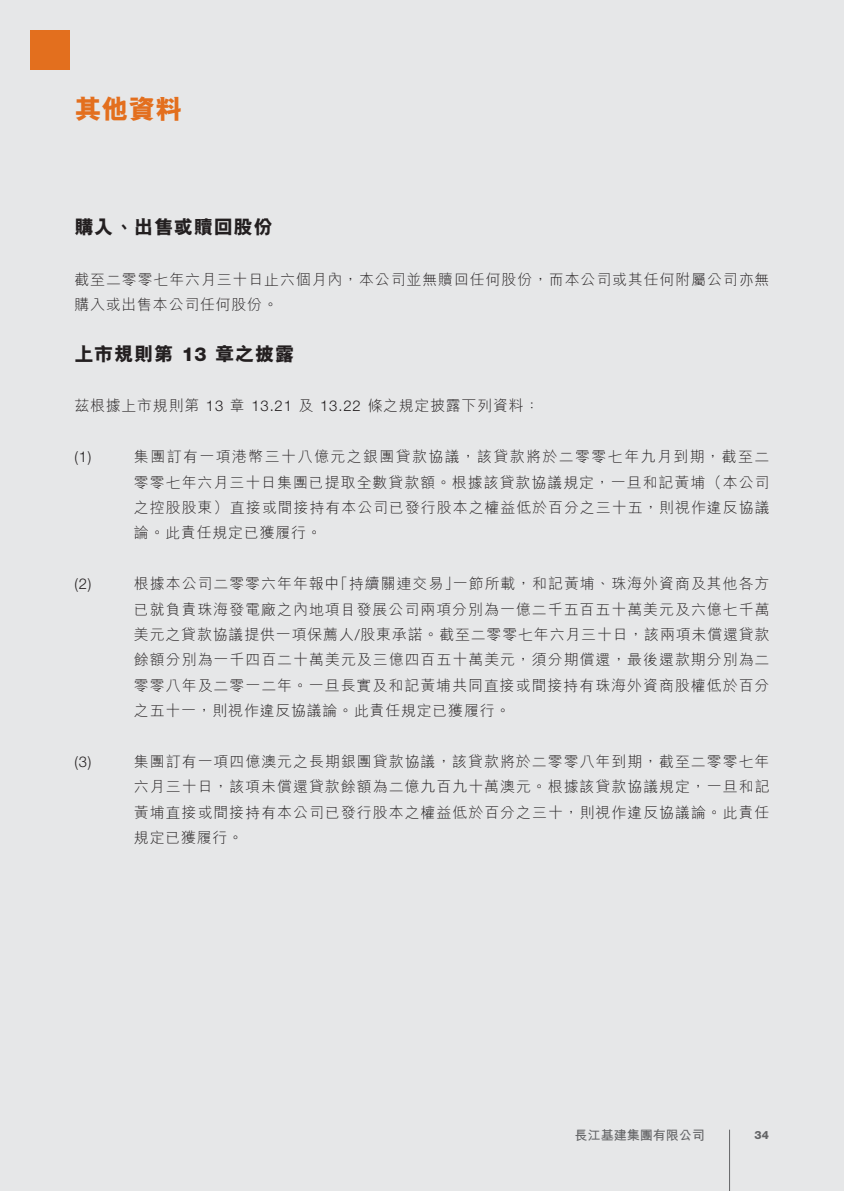
<style>
.page{position:relative;width:844px;height:1191px;background:#fff}
.page>*{position:absolute;margin:0;border:0;box-sizing:border-box;transform-origin:0 0}
.t1{font:27.12px "M Hei HK Xbold E Ten B5 H";color:#e36f1e}
.t2{font:19.25px "M Hei HK Xbold E Ten B5 H";letter-spacing:.035em;color:#231f20}
.t3{font:14.88px/25.4px "M Hei HK Light E Ten B5 H";letter-spacing:.065em;color:#231f20;text-align:justify}
.t4{font:300 14.88px "Helvetica Neue LT Std";color:#231f20}
.t5{font:13.12px "M Hei HK Bold E Ten B5 H";letter-spacing:-.01em;color:#636466}
.t6{font:800 11.38px "Helvetica Neue LT Std";color:#636466}
.s1{font-family:"Helvetica Neue LT Std";font-weight:800}
.s2{font-family:"Helvetica Neue LT Std";font-weight:300}
</style>
<div class="page">
<div style="left:0;top:0;width:843px;height:1191px;background:#e6e7e8"></div>
<div style="left:30px;top:30px;width:39px;height:40px;background:#e36f1e"></div>
<hr style="left:729px;top:1129px;width:1px;height:62px;background:#636466">
<h1 class="t1" style="left:74px;top:99px;width:109px">其他資料</h1>
<p class="t2" style="left:74px;top:219px;width:200px">購入、出售或贖回股份</p>
<p class="t3" style="left:74px;top:268px;width:696px">截至二零零七年六月三十日止六個月內，本公司並無贖回任何股份，而本公司或其任何附屬公司亦無購入或出售本公司任何股份。</p>
<p class="t2" style="left:74px;top:346px;width:221px">上市規則第 <span class="s1">13</span> 章之披露</p>
<p class="t3" style="left:74px;top:395px;width:466px">茲根據上市規則第 <span class="s2">13</span> 章 <span class="s2">13.21</span> 及 <span class="s2">13.22</span> 條之規定披露下列資料：</p>
<p class="t4" style="left:74px;top:451px;width:19px">(1)</p>
<p class="t3" style="left:134px;top:446px;width:636px">集團訂有一項港幣三十八億元之銀團貸款協議，該貸款將於二零零七年九月到期，截至二零零七年六月三十日集團已提取全數貸款額。根據該貸款協議規定，一旦和記黃埔（本公司之控股股東）直接或間接持有本公司已發行股本之權益低於百分之三十五，則視作違反協議論。此責任規定已獲履行。</p>
<p class="t4" style="left:74px;top:578px;width:19px">(2)</p>
<p class="t3" style="left:134px;top:573px;width:636px">根據本公司二零零六年年報中「持續關連交易」一節所載，和記黃埔、珠海外資商及其他各方已就負責珠海發電廠之內地項目發展公司兩項分別為一億二千五百五十萬美元及六億七千萬美元之貸款協議提供一項保薦人<span class="s2">/</span>股東承諾。截至二零零七年六月三十日，該兩項未償還貸款餘額分別為一千四百二十萬美元及三億四百五十萬美元，須分期償還，最後還款期分別為二零零八年及二零一二年。一旦長實及和記黃埔共同直接或間接持有珠海外資商股權低於百分之五十一，則視作違反協議論。此責任規定已獲履行。</p>
<p class="t4" style="left:74px;top:756px;width:19px">(3)</p>
<p class="t3" style="left:134px;top:750px;width:636px">集團訂有一項四億澳元之長期銀團貸款協議，該貸款將於二零零八年到期，截至二零零七年六月三十日，該項未償還貸款餘額為二億九百九十萬澳元。根據該貸款協議規定，一旦和記黃埔直接或間接持有本公司已發行股本之權益低於百分之三十，則視作違反協議論。此責任規定已獲履行。</p>
<p class="t5" style="left:574px;top:1129px;width:132px">長江基建集團有限公司</p>
<p class="t6" style="left:754px;top:1129px;width:16px">34</p>
</div>
